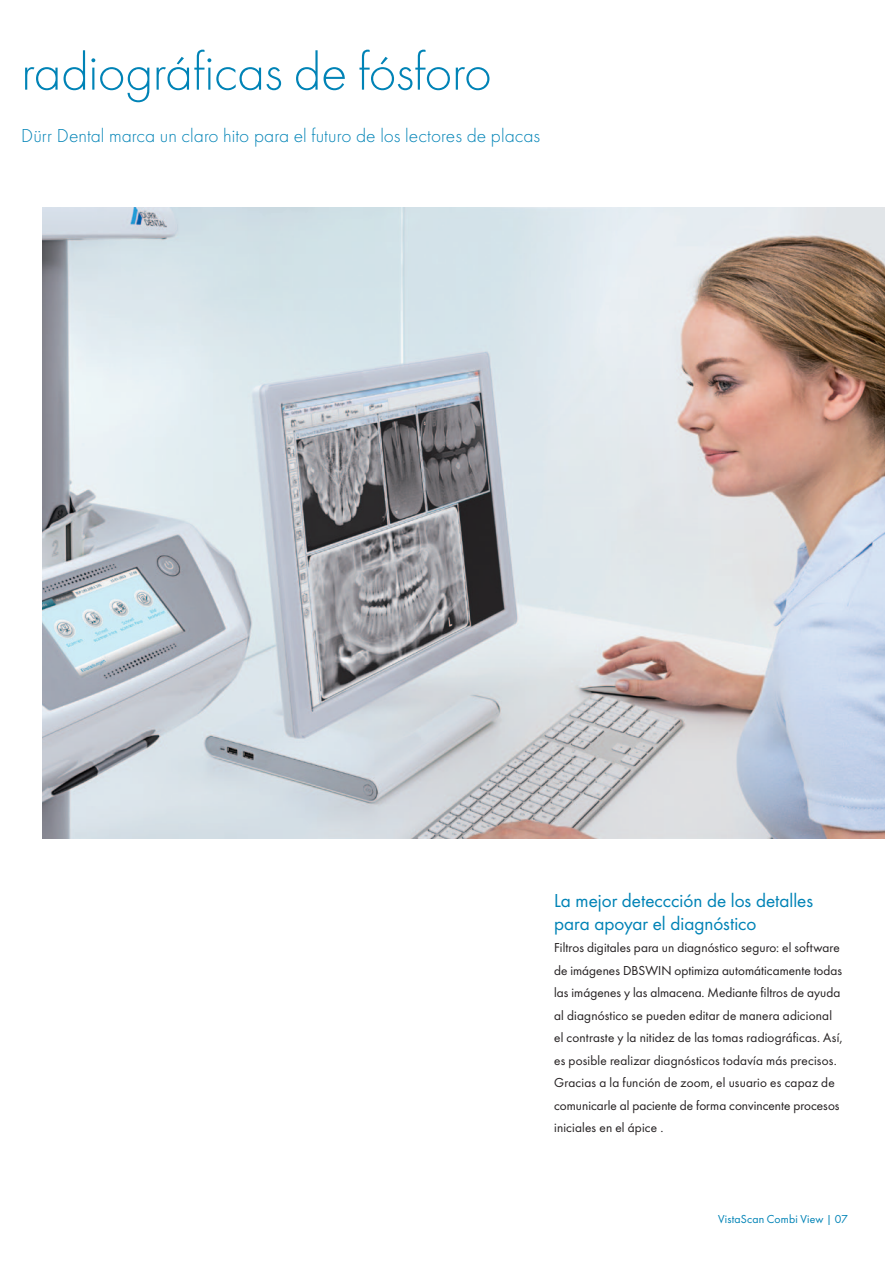
<style>
.page{position:relative;width:885px;height:1263px;background:#fff}
.page>*{position:absolute;margin:0;border:0;box-sizing:border-box;transform-origin:0 0}
.t1{font:300 54px "Futura TOT";letter-spacing:-.01em;color:#0083b6}
.t2{font:300 19.5px "Futura TOT";letter-spacing:.005em;color:#0083b6}
.t3{font:19.5px/22.5px "Futura TOT Boo";color:#0083b6}
.t4{font:13.5px/22.5px "Futura TOT Boo";letter-spacing:.01em;color:#231f20}
.t5{font:12px "Futura TOT Boo";letter-spacing:.01em;color:#0083b6}
</style>
<div class="page">
<img style="left:43px;top:207px;width:841px;height:631px">
<h1 class="t1" style="left:21px;top:41px;width:472px">radiográficas de fósforo</h1>
<h2 class="t2" style="left:21px;top:125px;width:520px">Dürr Dental marca un claro hito para el futuro de los lectores de placas</h2>
<h2 class="t3" style="left:554px;top:889px;width:261px">La mejor deteccción de los detalles para apoyar el diagnóstico</h2>
<p class="t4" style="left:554px;top:936px;width:290px">Filtros digitales para un diagnóstico seguro: el software de imágenes DBSWIN optimiza automáticamente todas las imágenes y las almacena. Mediante filtros de ayuda al diagnóstico se pueden editar de manera adicional el contraste y la nitidez de las tomas radiográficas. Así, es posible realizar diagnósticos todavía más precisos.<br>Gracias a la función de zoom, el usuario es capaz de comunicarle al paciente de forma convincente procesos iniciales en el ápice .</p>
<p class="t5" style="left:718px;top:1212px;width:131px">VistaScan Combi View | 07</p>
</div>
